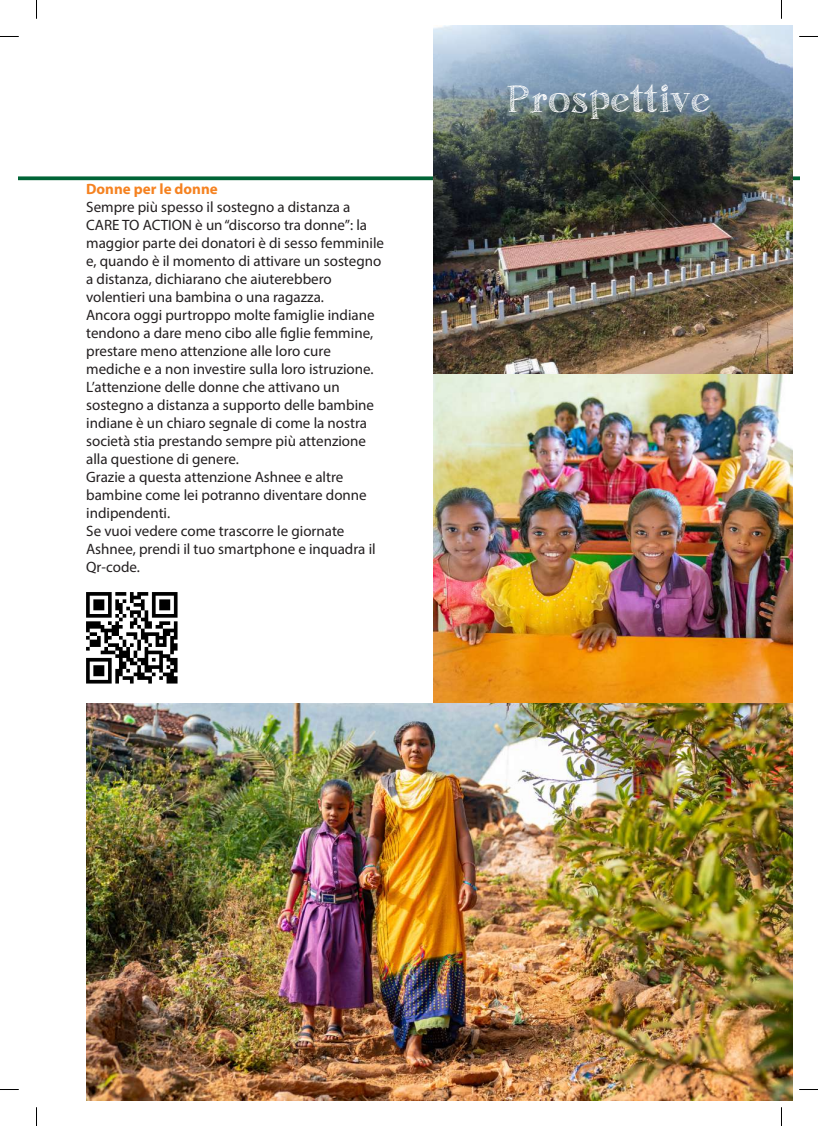
<style>
.page{position:relative;width:818px;height:1126px;background:#fff}
.page>*{position:absolute;margin:0;border:0;box-sizing:border-box;transform-origin:0 0}
.t1{font:37.5px "Sketch Fine Serif";color:#fff}
.t2{font:15px/18px "Myriad Pro";color:#231f20}
.t3{font:700 15px "Myriad Pro";color:#f58220}
</style>
<div class="page">
<svg style="left:19px;top:176px;width:779px;height:4px;fill:#006436"></svg>
<img style="left:433px;top:26px;width:358px;height:677px">
<img style="left:86px;top:703px;width:705px;height:396px">
<img style="left:86px;top:592px;width:92px;height:92px">
<svg style="left:0;top:36px;width:19px;height:1px"></svg>
<svg style="left:799px;top:36px;width:18px;height:1px"></svg>
<svg style="left:0;top:1089px;width:19px;height:1px"></svg>
<svg style="left:799px;top:1089px;width:18px;height:1px"></svg>
<svg style="left:36px;top:0;width:1px;height:19px"></svg>
<svg style="left:36px;top:1107px;width:1px;height:18px"></svg>
<p class="t3" style="left:86px;top:179px;width:133px">Donne per le donne</p>
<p class="t2" style="left:86px;top:198px;width:299px">Sempre più spesso il sostegno a distanza a CARE TO ACTION è un “discorso tra donne”: la maggior parte dei donatori è di sesso femminile e, quando è il momento di attivare un sostegno a distanza, dichiarano che aiuterebbero volentieri una bambina o una ragazza.<br>Ancora oggi purtroppo molte famiglie indiane tendono a dare meno cibo alle figlie femmine, prestare meno attenzione alle loro cure mediche e a non investire sulla loro istruzione.<br>L’attenzione delle donne che attivano un sostegno a distanza a supporto delle bambine indiane è un chiaro segnale di come la nostra società stia prestando sempre più attenzione alla questione di genere.<br>Grazie a questa attenzione Ashnee e altre bambine come lei potranno diventare donne indipendenti.<br>Se vuoi vedere come trascorre le giornate Ashnee, prendi il tuo smartphone e inquadra il Qr-code.</p>
<h1 class="t1" style="left:505px;top:81px;width:206px">Prospettive</h1>
</div>
